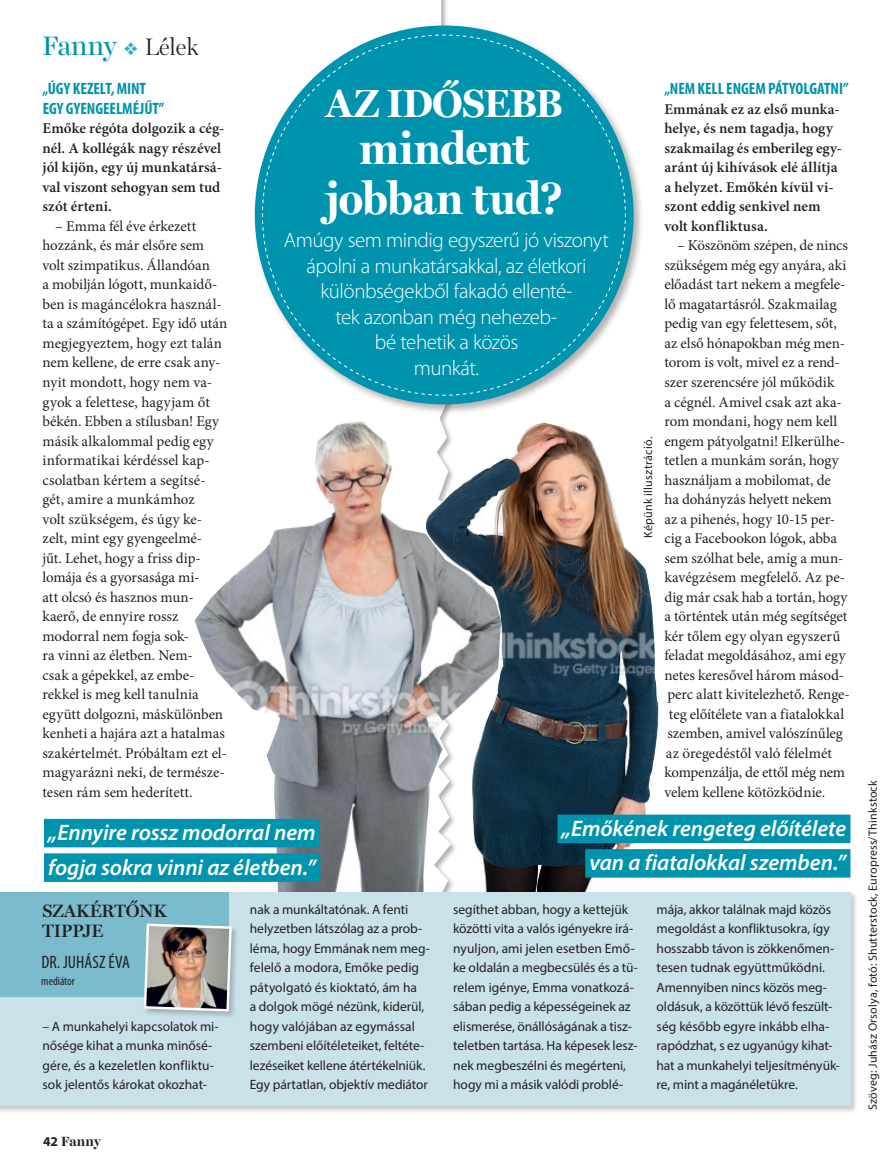
<style>
.page{position:relative;width:893px;height:1170px;background:#fff}
.page>*{position:absolute;margin:0;border:0;box-sizing:border-box;transform-origin:0 0}
.Keretes{font:45.45px "MH Miller Display Bold";letter-spacing:-.005em;color:#fff}
.Keretes-2{font:39.45px "MH Miller Display Bold";color:#fff}
.t1{font:27px "Harriet Display";letter-spacing:-.02em;color:#0093ad}
.t2{font:24px "MH Miller Display Light";color:#231f20}
.t3{font:italic 600 22.5px "Myriad Pro";letter-spacing:-.005em;color:#fff}
.Keretes-3{font:300 21px/25.5px "Myriad Pro";letter-spacing:-.025em;color:#fff;text-align:center}
.t4{font:18px "MH Miller Display Semibold";color:#231f20}
.t5{font:condensed 18px "Myriad Pro";letter-spacing:.005em;color:#231f20}
.t6{font:700 condensed 16.5px/19.5px "Myriad Pro";letter-spacing:-.005em;color:#0093ad}
.t7{font:15px/19.5px "Minion Pro";letter-spacing:-.005em;color:#231f20}
.t8{font:600 15px/19.5px "Minion Pro";letter-spacing:.005em;color:#231f20}
.Keretes-4{font:13.5px/19.5px "Myriad Pro";letter-spacing:-.005em;color:#231f20}
.t9{font:700 13.5px "Harriet Display";letter-spacing:-.005em;color:#231f20}
.írók__fotósok__ügynö{font:12px "Myriad Pro";letter-spacing:.005em;color:#231f20}
.Folyószöveg_behúzáss{font:12px "Myriad Pro";letter-spacing:.015em;color:#231f20}
.t10{font:condensed 12px "Myriad Pro";color:#231f20}
.s1{color:#31a9bf}
.s2{font-family:"Myriad Pro"}
</style>
<div class="page">
<img style="left:194px;top:421px;width:231px;height:469px">
<div style="left:252px;top:23px;width:392px;height:392px;background:#231f20;opacity:.35"></div>
<svg style="left:262px;top:34px;width:364px;height:362px;background:#29a4b9"></svg>
<div style="left:44px;top:818px;width:276px;height:29px;background:#0093ad"></div>
<div style="left:44px;top:853px;width:276px;height:28px;background:#0093ad"></div>
<img style="left:425px;top:420px;width:236px;height:470px">
<div style="left:0;top:890px;width:858px;height:223px;background:#231f20;opacity:.25"></div>
<div style="left:0;top:892px;width:850px;height:214px;background:#c9e1e9"></div>
<div style="left:0;top:892px;width:229px;height:105px;background:#7abcce"></div>
<div style="left:143px;top:922px;width:96px;height:96px;background:#231f20;opacity:.25"></div>
<img style="left:143px;top:922px;width:90px;height:90px">
<div style="left:557px;top:814px;width:293px;height:29px;background:#0093ad"></div>
<div style="left:585px;top:849px;width:265px;height:28px;background:#0093ad"></div>
<p class="t1" style="left:43px;top:27px;width:77px">Fanny</p>
<p class="t2" style="left:124px;top:32px;width:76px"><span class="s1">❖</span> Lélek</p>
<p class="t6" style="left:43px;top:79px;width:123px">„ÚGY KEZELT, MINT<br>EGY GYENGEELMÉJŰT”</p>
<p class="t8" style="left:43px;top:119px;width:183px">Emőke régóta dolgozik a cég&shy;nél. A kollégák nagy részével jól kijön, egy új munkatársá&shy;val viszont sehogyan sem tud szót érteni.</p>
<p class="t7" style="left:43px;top:216px;width:186px;text-indent:13px">– Emma fél éve érkezett hozzánk, és már elsőre sem volt szimpatikus. Állandóan<br>a mobilján lógott, munkaidő&shy;ben is magáncélokra használ&shy;ta a számítógépet. Egy idő után megjegyeztem, hogy ezt talán nem kellene, de erre csak an - nyit mondott, hogy nem va&shy;gyok a felettese, hagyjam őt békén. Ebben a stílusban! Egy másik alkalommal pedig egy informatikai kérdéssel kap&shy;csolatban kértem a segítsé&shy;gét, amire a munkámhoz<br>volt szükségem, és úgy ke&shy;zelt, mint egy gyengeelmé-<br>jűt. Lehet, hogy a friss dip&shy;lomája és a gyorsasága mi-<br>att olcsó és hasznos mun&shy;kaerő, de ennyire rossz modorral nem fogja sok-<br>ra vinni az életben. Nem-<br>csak a gépekkel, az embe&shy;rekkel is meg kell tanulnia együtt dolgozni, máskülönben kenheti a hajára azt a hatalmas szakértelmét. Próbáltam ezt el&shy;magyarázni neki, de természe&shy;tesen rám sem hederített.</p>
<p class="Keretes-2" style="left:326px;top:79px;width:238px">AZ IDŐSEBB</p>
<p class="Keretes" style="left:360px;top:121px;width:171px">mindent</p>
<p class="Keretes" style="left:326px;top:171px;width:239px">jobban tud?</p>
<p class="Keretes-3" style="left:284px;top:227px;width:327px">Amúgy sem mindig egyszerű jó viszonyt ápolni a munkatársakkal, az életkori különbségekből fakadó ellenté-<br>tek azonban még nehezeb-<br>bé tehetik a közös<br>munkát.</p>
<p class="Folyószöveg_behúzáss" style="left:641px;top:537px;width:102px;rotate:-90deg">Képünk illusztráció.</p>
<p class="t6" style="left:664px;top:79px;width:186px">„NEM KELL ENGEM PÁTYOLGATNI”</p>
<p class="t8" style="left:664px;top:99px;width:179px">Emmának ez az első munka&shy;helye, és nem tagadja, hogy szakmailag és emberileg egy&shy;aránt új kihívások elé állítja a helyzet. Emőkén kívül vi&shy;szont eddig senkivel nem volt konfliktusa.</p>
<p class="t7" style="left:677px;top:236px;width:172px">– Köszönöm szépen, de nincs</p>
<p class="t7" style="left:664px;top:255px;width:184px">szükségem még egy anyára, aki</p>
<p class="t7" style="left:664px;top:275px;width:182px">előadást tart nekem a megfele-</p>
<p class="t7" style="left:664px;top:294px;width:174px">lő magatartásról. Szakmailag</p>
<p class="t7" style="left:664px;top:314px;width:174px">pedig van egy felettesem, sőt,</p>
<p class="t7" style="left:664px;top:333px;width:182px">az első hónapokban még men-</p>
<p class="t7" style="left:664px;top:353px;width:177px">torom is volt, mivel ez a rend-</p>
<p class="t7" style="left:664px;top:372px;width:172px">szer szerencsére jól működik</p>
<p class="t7" style="left:664px;top:392px;width:179px">a cégnél. Amivel csak azt aka-</p>
<p class="t7" style="left:664px;top:411px;width:174px">rom mondani, hogy nem kell</p>
<p class="t7" style="left:664px;top:431px;width:182px">engem pátyolgatni! Elkerülhe-</p>
<p class="t7" style="left:664px;top:450px;width:176px">tetlen a munkám során, hogy</p>
<p class="t7" style="left:664px;top:470px;width:168px">használjam a mobilomat, de</p>
<p class="t7" style="left:664px;top:489px;width:169px">ha dohányzás helyett nekem</p>
<p class="t7" style="left:664px;top:509px;width:172px">az a pihenés, hogy 10-15 per-</p>
<p class="t7" style="left:664px;top:528px;width:174px">cig a Facebookon lógok, abba</p>
<p class="t7" style="left:664px;top:548px;width:180px">sem szólhat bele, amíg a mun-</p>
<p class="t7" style="left:664px;top:567px;width:182px">kavégzésem megfelelő. Az pe-</p>
<p class="t7" style="left:664px;top:587px;width:184px">dig már csak hab a tortán, hogy</p>
<p class="t7" style="left:664px;top:606px;width:185px">a történtek után még segítséget</p>
<p class="t7" style="left:664px;top:626px;width:177px">kér tőlem egy olyan egyszerű</p>
<p class="t7" style="left:664px;top:645px;width:183px">feladat megoldásához, ami egy</p>
<p class="t7" style="left:664px;top:665px;width:181px">netes keresővel három másod-</p>
<p class="t7" style="left:667px;top:684px;width:184px">perc alatt kivitelezhető. Renge-</p>
<p class="t7" style="left:669px;top:704px;width:177px">teg előítélete van a fiatalokkal</p>
<p class="t7" style="left:667px;top:723px;width:177px">szemben, amivel valószínűleg</p>
<p class="t7" style="left:666px;top:743px;width:168px">az öregedéstől való félelmét</p>
<p class="t7" style="left:664px;top:762px;width:182px">kompenzálja, de ettől még nem</p>
<p class="t7" style="left:664px;top:782px;width:162px">velem kellene kötözködnie.</p>
<p class="t3" style="left:562px;top:814px;width:286px">„Emőkének rengeteg előítélete</p>
<p class="t3" style="left:589px;top:848px;width:258px">van a fiatalokkal szemben.”</p>
<p class="t3" style="left:48px;top:818px;width:269px">„Ennyire rossz modorral nem</p>
<p class="t3" style="left:48px;top:852px;width:269px">fogja sokra vinni az életben.”</p>
<p class="t4" style="left:43px;top:900px;width:126px">SZAKÉRTŐNK</p>
<p class="t4" style="left:43px;top:919px;width:62px">TIPPJE</p>
<p class="Keretes-4" style="left:250px;top:899px;width:181px">nak a munkáltatónak. A fenti helyzetben látszólag az a prob&shy;léma, hogy Emmának nem meg&shy;felelő a modora, Emőke pedig pátyolgató és kioktató, ám ha<br>a dolgok mögé nézünk, kiderül, hogy valójában az egymással szembeni előítéleteiket, feltéte&shy;lezéseiket kellene átértékelniük.<br>Egy pártatlan, objektív mediátor</p>
<p class="Keretes-4" style="left:453px;top:899px;width:186px">segíthet abban, hogy a kettejük közötti vita a valós igényekre irá&shy;nyuljon, ami jelen esetben Emő&shy;ke oldalán a megbecsülés és a tü&shy;relem igénye, Emma vonatkozá&shy;sában pedig a képességeinek az elismerése, önállóságának a tisz&shy;teletben tartása. Ha képesek lesz&shy;nek megbeszélni és megérteni, hogy mi a másik valódi problé-</p>
<p class="Keretes-4" style="left:657px;top:899px;width:185px">mája, akkor találnak majd közös megoldást a konfliktusokra, így hosszabb távon is zökkenőmen&shy;tesen tudnak együttműködni.<br>Amennyiben nincs közös meg&shy;oldásuk, a közöttük lévő feszült&shy;ség később egyre inkább elha&shy;rapódzhat, s ez ugyanúgy kihat&shy;hat a munkahelyi teljesítményük&shy;re, mint a magánéletükre.</p>
<p class="t5" style="left:41px;top:951px;width:90px">DR. JUHÁSZ ÉVA</p>
<p class="t10" style="left:41px;top:973px;width:35px">mediátor</p>
<p class="Keretes-4" style="left:43px;top:1016px;width:178px">– A munkahelyi kapcsolatok mi&shy;nősége kihat a munka minősé&shy;gére, és a kezeletlen konfliktu&shy;sok jelentős károkat okozhat-</p>
<p class="t9" style="left:43px;top:1131px;width:59px"><span class="s2">42</span> Fanny</p>
<p class="írók__fotósok__ügynö" style="left:865px;top:1109px;width:331px;rotate:-90deg">Szöveg: Juhász Orsolya, fotó: Shutterstock, Europress/Thinkstock</p>
</div>
